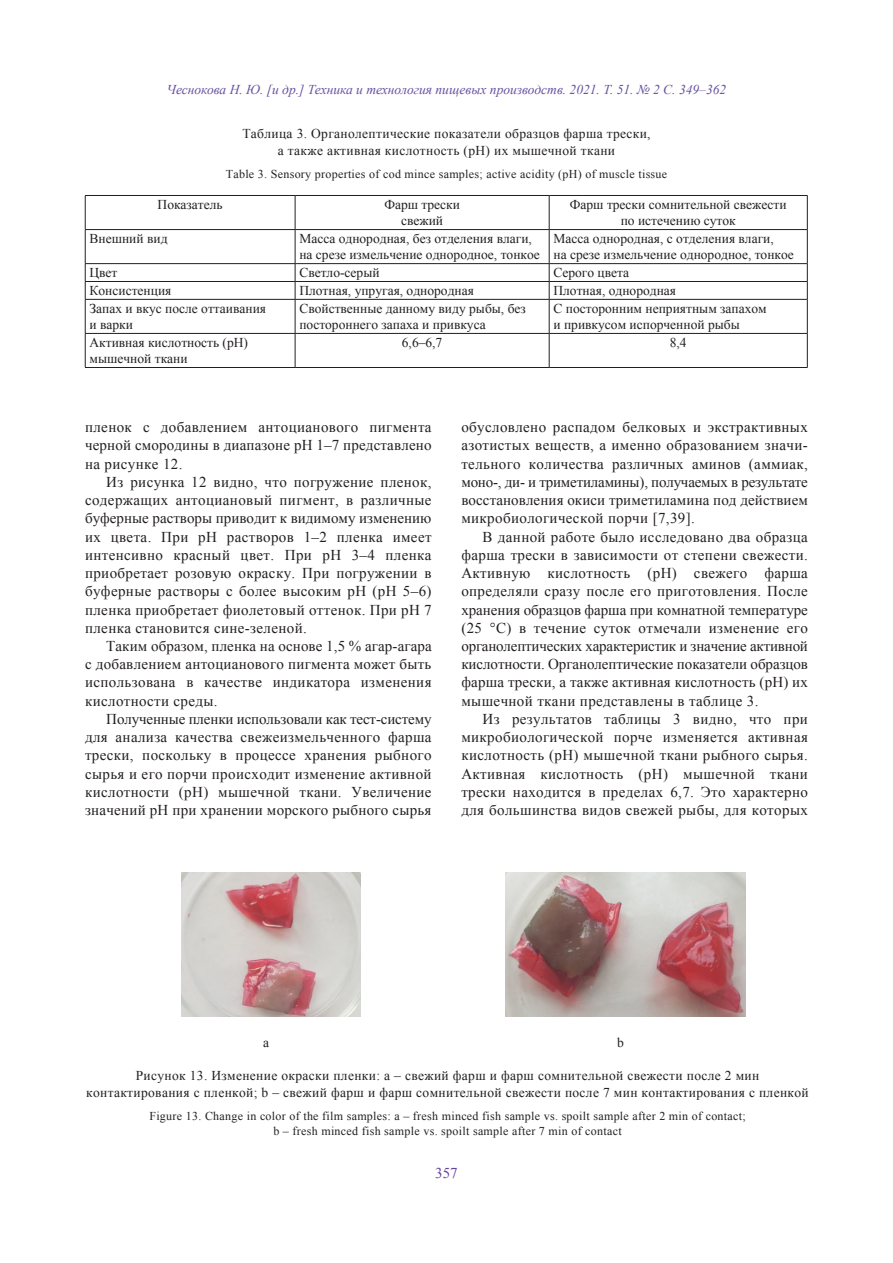
<style>
.page{position:relative;width:893px;height:1263px;background:#fff}
.page>*{position:absolute;margin:0;border:0;box-sizing:border-box;transform-origin:0 0}
.Основной{font:15px/18.3px "Times New Roman";letter-spacing:.025em;color:#231f20;text-align:justify}
.t1{font:15px "Times New Roman";color:#65449b}
.таб{font:13.5px/16.2px "Times New Roman";color:#231f20}
.Под_рис{font:13.5px/16.5px "Times New Roman";letter-spacing:.025em;color:#231f20;text-align:center}
.t2{font:italic 13.5px "Times New Roman";color:#6850a1}
.мини_под_рис{font:12px/15px "Times New Roman";letter-spacing:.025em;color:#231f20;text-align:center}
</style>
<div class="page">
<svg style="left:86px;top:196px;width:721px;height:171px"></svg>
<hr style="left:295px;top:196px;width:1px;height:33px;background:#231f20">
<hr style="left:549px;top:196px;width:1px;height:33px;background:#231f20">
<hr style="left:85px;top:229px;width:210px;height:1px;background:#231f20">
<hr style="left:295px;top:229px;width:254px;height:1px;background:#231f20">
<hr style="left:295px;top:230px;width:1px;height:33px;background:#231f20">
<hr style="left:549px;top:229px;width:258px;height:1px;background:#231f20">
<hr style="left:549px;top:230px;width:1px;height:33px;background:#231f20">
<hr style="left:85px;top:263px;width:210px;height:1px;background:#231f20">
<hr style="left:295px;top:263px;width:254px;height:1px;background:#231f20">
<hr style="left:549px;top:263px;width:258px;height:1px;background:#231f20">
<hr style="left:85px;top:281px;width:210px;height:1px;background:#231f20">
<hr style="left:295px;top:281px;width:254px;height:1px;background:#231f20">
<svg style="left:295px;top:264px;width:1px;height:35px"></svg>
<hr style="left:549px;top:281px;width:258px;height:1px;background:#231f20">
<svg style="left:549px;top:264px;width:1px;height:35px"></svg>
<hr style="left:85px;top:299px;width:210px;height:1px;background:#231f20">
<hr style="left:295px;top:299px;width:254px;height:1px;background:#231f20">
<hr style="left:295px;top:300px;width:1px;height:33px;background:#231f20">
<hr style="left:549px;top:299px;width:258px;height:1px;background:#231f20">
<hr style="left:549px;top:300px;width:1px;height:33px;background:#231f20">
<hr style="left:85px;top:333px;width:210px;height:1px;background:#231f20">
<hr style="left:295px;top:333px;width:254px;height:1px;background:#231f20">
<hr style="left:295px;top:334px;width:1px;height:33px;background:#231f20">
<hr style="left:549px;top:333px;width:258px;height:1px;background:#231f20">
<hr style="left:549px;top:334px;width:1px;height:33px;background:#231f20">
<hr style="left:85px;top:195px;width:210px;height:1px;background:#231f20">
<hr style="left:85px;top:196px;width:1px;height:33px;background:#231f20">
<hr style="left:295px;top:195px;width:254px;height:1px;background:#231f20">
<hr style="left:549px;top:195px;width:258px;height:1px;background:#231f20">
<hr style="left:807px;top:196px;width:1px;height:33px;background:#231f20">
<hr style="left:85px;top:230px;width:1px;height:33px;background:#231f20">
<hr style="left:807px;top:230px;width:1px;height:33px;background:#231f20">
<svg style="left:85px;top:264px;width:1px;height:35px"></svg>
<svg style="left:807px;top:264px;width:1px;height:35px"></svg>
<hr style="left:85px;top:300px;width:1px;height:33px;background:#231f20">
<hr style="left:807px;top:300px;width:1px;height:33px;background:#231f20">
<hr style="left:85px;top:334px;width:1px;height:33px;background:#231f20">
<hr style="left:807px;top:334px;width:1px;height:33px;background:#231f20">
<hr style="left:85px;top:367px;width:210px;height:1px;background:#231f20">
<hr style="left:295px;top:367px;width:254px;height:1px;background:#231f20">
<hr style="left:549px;top:367px;width:258px;height:1px;background:#231f20">
<img style="left:181px;top:872px;width:180px;height:144px">
<img style="left:506px;top:872px;width:240px;height:144px">
<p class="t2" style="left:167px;top:81px;width:561px">Чеснокова Н. Ю. [и др.] Техника и технология пищевых производств. 2021. Т. 51. № 2 С. 349–362</p>
<p class="Под_рис" style="left:242px;top:125px;width:410px">Таблица 3. Органолептические показатели образцов фарша трески, а также активная кислотность (рН) их мышечной ткани</p>
<p class="мини_под_рис" style="left:226px;top:167px;width:443px">Table 3. Sensory properties of cod mince samples; active acidity (pH) of muscle tissue</p>
<p class="таб" style="left:158px;top:196px;width:67px">Показатель</p>
<p class="таб" style="left:384px;top:196px;width:77px">Фарш трески</p>
<p class="таб" style="left:401px;top:212px;width:44px">свежий</p>
<p class="таб" style="left:570px;top:196px;width:218px;text-align:center">Фарш трески сомнительной свежести по истечению суток</p>
<p class="таб" style="left:89px;top:230px;width:80px">Внешний вид</p>
<p class="таб" style="left:299px;top:230px;width:242px">Масса однородная, без отделения влаги, на срезе измельчение однородное, тонкое</p>
<p class="таб" style="left:553px;top:230px;width:242px">Масса однородная, с отделения влаги,<br>на срезе измельчение однородное, тонкое</p>
<p class="таб" style="left:89px;top:264px;width:30px">Цвет</p>
<p class="таб" style="left:299px;top:264px;width:82px">Светло-серый</p>
<p class="таб" style="left:553px;top:264px;width:77px">Серого цвета</p>
<p class="таб" style="left:89px;top:282px;width:83px">Консистенция</p>
<p class="таб" style="left:299px;top:282px;width:176px">Плотная, упругая, однородная</p>
<p class="таб" style="left:553px;top:282px;width:124px">Плотная, однородная</p>
<p class="таб" style="left:89px;top:300px;width:178px">Запах и вкус после оттаивания и варки</p>
<p class="таб" style="left:299px;top:300px;width:228px">Свойственные данному виду рыбы, без постороннего запаха и привкуса</p>
<p class="таб" style="left:553px;top:300px;width:215px">С посторонним неприятным запахом и привкусом испорченной рыбы</p>
<p class="таб" style="left:89px;top:334px;width:160px">Активная кислотность (рН) мышечной ткани</p>
<p class="таб" style="left:402px;top:334px;width:42px">6,6–6,7</p>
<p class="таб" style="left:670px;top:334px;width:18px">8,4</p>
<p class="Основной" style="left:85px;top:418px;width:348px">пленок с добавлением антоцианового пигмента черной смородины в диапазоне рН 1–7 представлено на рисунке 12.</p>
<p class="Основной" style="left:85px;top:472px;width:348px;text-indent:21px">Из рисунка 12 видно, что погружение пленок, содержащих антоциановый пигмент, в различные буферные растворы приводит к видимому изменению их цвета. При рН растворов 1–2 пленка имеет интенсивно красный цвет. При рН 3–4 пленка приобретает розовую окраску. При погружении в буферные растворы с более высоким рН (рН 5–6) пленка приобретает фиолетовый оттенок. При рН 7 пленка становится сине-зеленой.</p>
<p class="Основной" style="left:85px;top:637px;width:348px;text-indent:21px">Таким образом, пленка на основе 1,5 % агар-агара с добавлением антоцианового пигмента может быть использована в качестве индикатора изменения кислотности среды.</p>
<p class="Основной" style="left:85px;top:709px;width:348px;text-indent:21px">Полученные пленки использовали как тест-систему для анализа качества свежеизмельченного фарша трески, поскольку в процессе хранения рыбного сырья и его порчи происходит изменение активной кислотности (рН) мышечной ткани. Увеличение значений рН при хранении морского рыбного сырья</p>
<p class="Основной" style="left:461px;top:418px;width:348px">обусловлено распадом белковых и экстрактивных азотистых веществ, а именно образованием значи&shy;тельного количества различных аминов (аммиак, моно-, ди- и триметиламины), получаемых в результате восстановления окиси триметиламина под действием микробиологической порчи [7,39].</p>
<p class="Основной" style="left:461px;top:527px;width:348px;text-indent:21px">В данной работе было исследовано два образца фарша трески в зависимости от степени свежести.<br>Активную кислотность (рН) свежего фарша определяли сразу после его приготовления. После хранения образцов фарша при комнатной температуре (25 °С) в течение суток отмечали изменение его органолептических характеристик и значение активной кислотности. Органолептические показатели образцов фарша трески, а также активная кислотность (рН) их мышечной ткани представлены в таблице 3.</p>
<p class="Основной" style="left:461px;top:709px;width:348px;text-indent:21px">Из результатов таблицы 3 видно, что при микробиологической порче изменяется активная кислотность (рН) мышечной ткани рыбного сырья.<br>Активная кислотность (рН) мышечной ткани трески находится в пределах 6,7. Это характерно для большинства видов свежей рыбы, для которых</p>
<p class="Под_рис" style="left:263px;top:1034px;width:7px">а</p>
<p class="Под_рис" style="left:617px;top:1034px;width:8px">b</p>
<p class="Под_рис" style="left:86px;top:1067px;width:724px">Рисунок 13. Изменение окраски пленки: a – свежий фарш и фарш сомнительной свежести после 2 мин контактирования с пленкой; b – свежий фарш и фарш сомнительной свежести после 7 мин контактирования с пленкой</p>
<p class="мини_под_рис" style="left:149px;top:1108px;width:598px">Figure 13. Change in color of the film samples: a – fresh minced fish sample vs. spoilt sample after 2 min of contact; b – fresh minced fish sample vs. spoilt sample after 7 min of contact</p>
<p class="t1" style="left:435px;top:1162px;width:24px">357</p>
</div>
